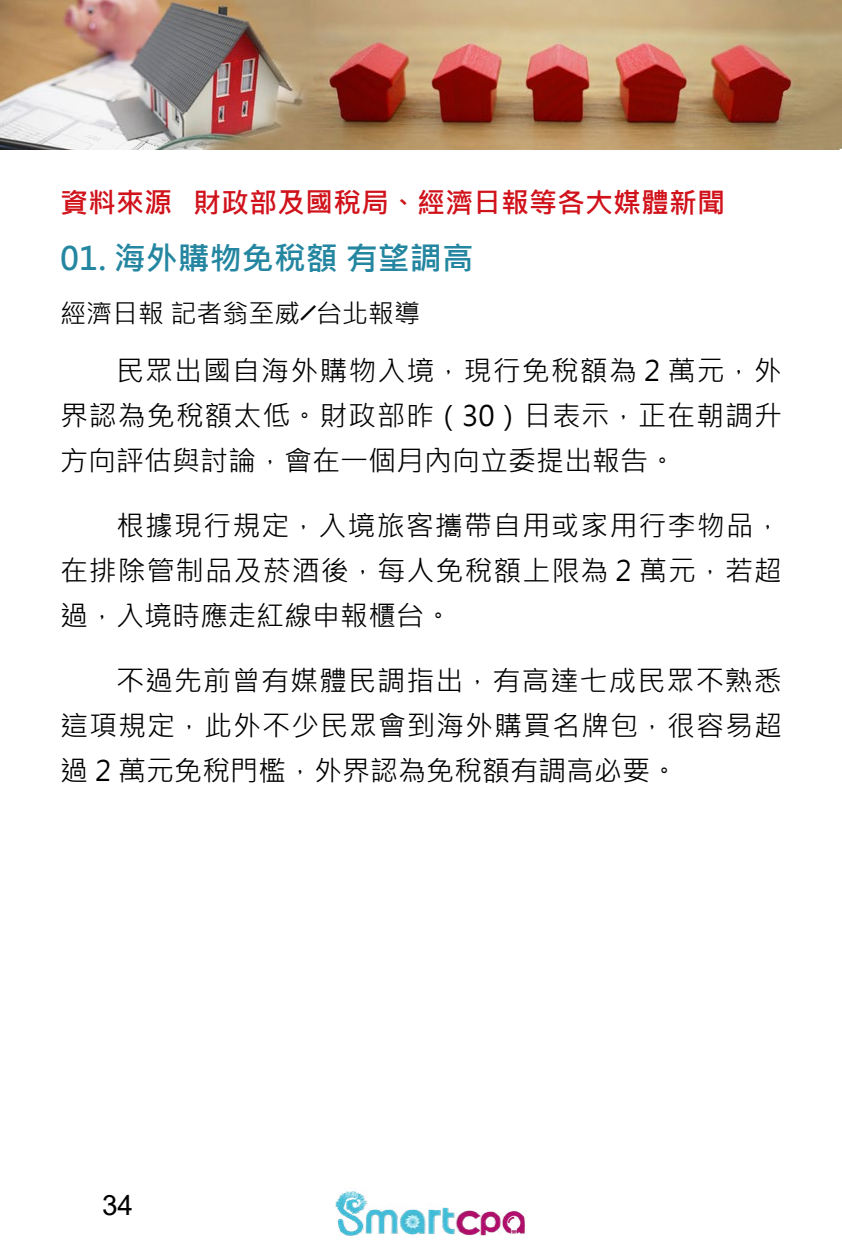
<style>
.page{position:relative;width:842px;height:1252px;background:#fff}
.page>*{position:absolute;margin:0;border:0;box-sizing:border-box;transform-origin:0 0}
.t1{font:700 32px "Microsoft Jheng Hei";color:#2486a0}
.t2{font:28px/45px "Microsoft Jheng Hei";letter-spacing:.035em;color:#000;text-align:justify}
.t3{font:700 28px "Microsoft Jheng Hei";color:#d0121b}
.t4{font:28px "Arial";color:#000}
.t5{font:26px "Microsoft Jheng Hei";color:#000}
</style>
<div class="page">
<img style="left:335px;top:1190px;width:190px;height:46px">
<img style="left:0;top:0;width:842px;height:150px">
<p class="t3" style="left:60px;top:185px;width:666px">資料來源 財政部及國稅局、經濟日報等各大媒體新聞</p>
<p class="t1" style="left:60px;top:239px;width:415px">01. 海外購物免稅額 有望調高</p>
<p class="t5" style="left:60px;top:297px;width:362px">經濟日報 記者翁至威╱台北報導</p>
<p class="t2" style="left:60px;top:348px;width:724px;text-indent:56px">民眾出國自海外購物入境，現行免稅額為 2 萬元，外界認為免稅額太低。財政部昨（30）日表示，正在朝調升方向評估與討論，會在一個月內向立委提出報告。</p>
<p class="t2" style="left:60px;top:503px;width:723px;text-indent:56px">根據現行規定，入境旅客攜帶自用或家用行李物品，在排除管制品及菸酒後，每人免稅額上限為 2 萬元，若超過，入境時應走紅線申報櫃台。</p>
<p class="t2" style="left:60px;top:658px;width:724px;text-indent:56px">不過先前曾有媒體民調指出，有高達七成民眾不熟悉這項規定，此外不少民眾會到海外購買名牌包，很容易超過 2 萬元免稅門檻，外界認為免稅額有調高必要。</p>
<p class="t4" style="left:102px;top:1186px;width:33px">34</p>
</div>
